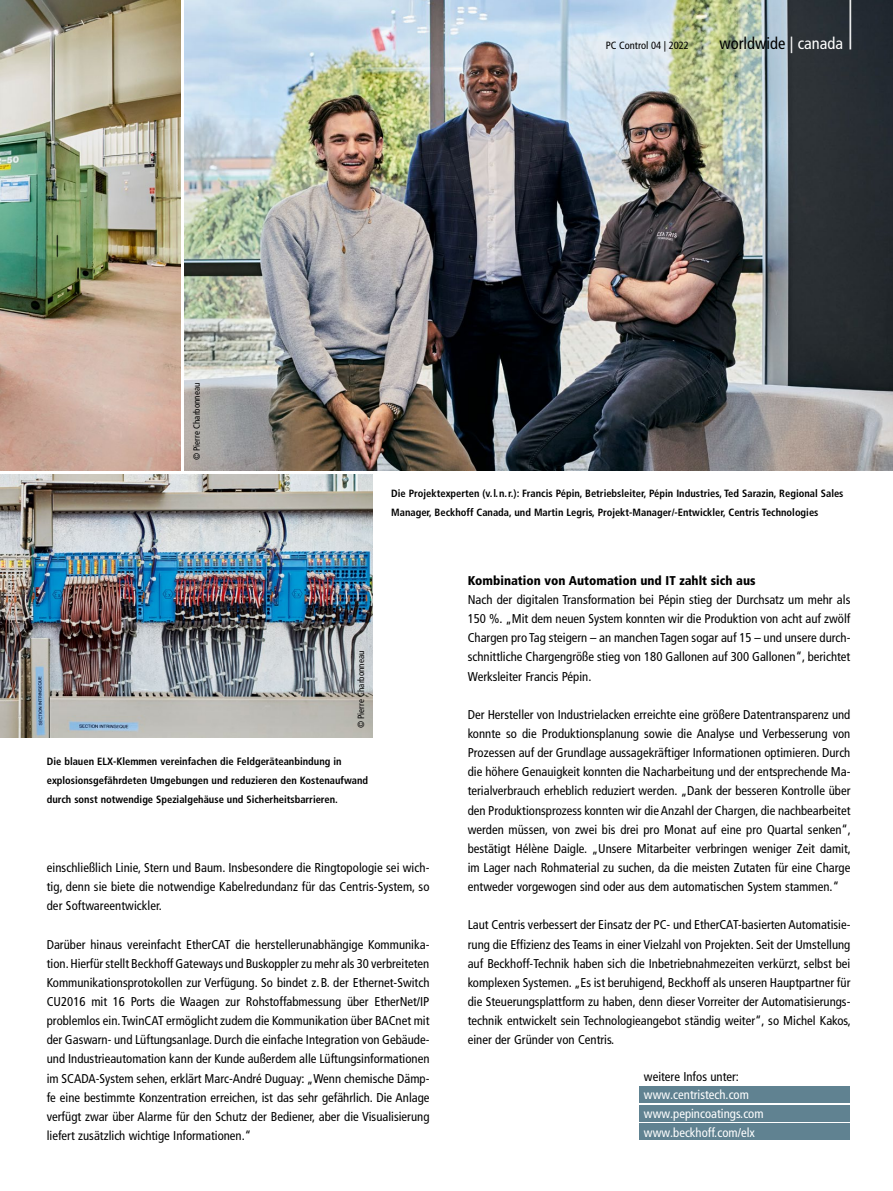
<style>
.page{position:relative;width:893px;height:1191px;background:#fff}
.page>*{position:absolute;margin:0;border:0;box-sizing:border-box;transform-origin:0 0}
.t1{font:300 condensed 61.8px "Frutiger LT Pro";color:#fff;scale:.49 1}
.t2{font:condensed 16.5px "Frutiger LT Pro";color:#000}
.t3{font:condensed 12.75px/19.2px "Frutiger LT Pro";color:#000;text-align:justify}
.t4{font:condensed 12.75px/18.8px "Frutiger LT Pro";color:#fff}
.t5{font:900 condensed 12.75px "Frutiger LT Pro";color:#000}
.t6{font:700 condensed 10.5px/19px "Frutiger LT Pro";color:#000}
.t7{font:condensed 10.5px "Frutiger LT Pro";color:#000}
.t8{font:condensed 9px "Frutiger LT Pro";color:#000}
.s1{color:#fff}
</style>
<div class="page">
<img style="left:0;top:0;width:181px;height:470px">
<img style="left:185px;top:0;width:708px;height:470px">
<div style="left:640px;top:1086px;width:210px;height:16px;background:#608291"></div>
<div style="left:640px;top:1105px;width:210px;height:16px;background:#608291"></div>
<div style="left:640px;top:1124px;width:210px;height:16px;background:#608291"></div>
<img style="left:0;top:474px;width:372px;height:264px">
<p class="t8" style="left:191px;top:460px;width:79px;rotate:-90deg">© Pierre Charbonneau</p>
<h1 class="t1" style="left:847px;top:-23px;width:15px">|</h1>
<p class="t7" style="left:606px;top:39px;width:85px">PC Control 04 | 2022</p>
<p class="t2" style="left:719px;top:34px;width:125px">worldwide <span class="s1">| canada</span></p>
<p class="t6" style="left:391px;top:484px;width:454px">Die Projektexperten (v.l.n.r.): Francis Pépin, Betriebsleiter, Pépin Industries, Ted Sarazin, Regional Sales<br>Manager, Beckhoff Canada, und Martin Legris, Projekt-Manager/-Entwickler, Centris Technologies</p>
<p class="t8" style="left:356px;top:728px;width:79px;rotate:-90deg">© Pierre Charbonneau</p>
<p class="t6" style="left:47px;top:752px;width:323px">Die blauen ELX-Klemmen vereinfachen die Feldgeräteanbindung in explosionsgefährdeten Umgebungen und reduzieren den Kostenaufwand durch sonst notwendige Spezialgehäuse und Sicherheitsbarrieren.</p>
<p class="t3" style="left:47px;top:858px;width:384px">einschließlich Linie, Stern und Baum. Insbesondere die Ringtopologie sei wich&shy;tig, denn sie biete die notwendige Kabelredundanz für das Centris-System, so der Softwareentwickler.</p>
<p class="t3" style="left:47px;top:934px;width:384px">Darüber hinaus vereinfacht EtherCAT die herstellerunabhängige Kommunika&shy;tion. Hierfür stellt Beckhoff Gateways und Buskoppler zu mehr als 30 verbreiteten Kommunikationsprotokollen zur Verfügung. So bindet z.B. der Ethernet-Switch CU2016 mit 16 Ports die Waagen zur Rohstoffabmessung über EtherNet/IP problemlos ein. TwinCAT ermöglicht zudem die Kommunikation über BACnet mit der Gaswarn- und Lüftungsanlage. Durch die einfache Integration von Gebäude&shy;und Industrieautomation kann der Kunde außerdem alle Lüftungsinformationen im SCADA-System sehen, erklärt Marc-André Duguay: „Wenn chemische Dämp&shy;fe eine bestimmte Konzentration erreichen, ist das sehr gefährlich. Die Anlage verfügt zwar über Alarme für den Schutz der Bediener, aber die Visualisierung liefert zusätzlich wichtige Informationen.“</p>
<p class="t5" style="left:468px;top:573px;width:289px">Kombination von Automation und IT zahlt sich aus</p>
<p class="t3" style="left:468px;top:590px;width:384px">Nach der digitalen Transformation bei Pépin stieg der Durchsatz um mehr als 150 %. „Mit dem neuen System konnten wir die Produktion von acht auf zwölf Chargen pro Tag steigern – an manchen Tagen sogar auf 15 – und unsere durch&shy;schnittliche Chargengröße stieg von 180 Gallonen auf 300 Gallonen“, berichtet Werksleiter Francis Pépin.</p>
<p class="t3" style="left:468px;top:705px;width:385px">Der Hersteller von Industrielacken erreichte eine größere Datentransparenz und konnte so die Produktionsplanung sowie die Analyse und Verbesserung von Prozessen auf der Grundlage aussagekräftiger Informationen optimieren. Durch die höhere Genauigkeit konnten die Nacharbeitung und der entsprechende Ma&shy;terialverbrauch erheblich reduziert werden. „Dank der besseren Kontrolle über den Produktionsprozess konnten wir die Anzahl der Chargen, die nachbearbeitet werden müssen, von zwei bis drei pro Monat auf eine pro Quartal senken“, bestätigt Hélène Daigle. „Unsere Mitarbeiter verbringen weniger Zeit damit, im Lager nach Rohmaterial zu suchen, da die meisten Zutaten für eine Charge entweder vorgewogen sind oder aus dem automatischen System stammen.“</p>
<p class="t3" style="left:468px;top:915px;width:385px">Laut Centris verbessert der Einsatz der PC- und EtherCAT-basierten Automatisie&shy;rung die Effizienz des Teams in einer Vielzahl von Projekten. Seit der Umstellung auf Beckhoff-Technik haben sich die Inbetriebnahmezeiten verkürzt, selbst bei komplexen Systemen. „Es ist beruhigend, Beckhoff als unseren Hauptpartner für die Steuerungsplattform zu haben, denn dieser Vorreiter der Automatisierungs&shy;technik entwickelt sein Technologieangebot ständig weiter“, so Michel Kakos, einer der Gründer von Centris.</p>
<p class="t3" style="left:644px;top:1066px;width:97px">weitere Infos unter:</p>
<p class="t4" style="left:644px;top:1085px;width:121px">www.centristech.com www.pepincoatings.com www.beckhoff.com/elx</p>
</div>
